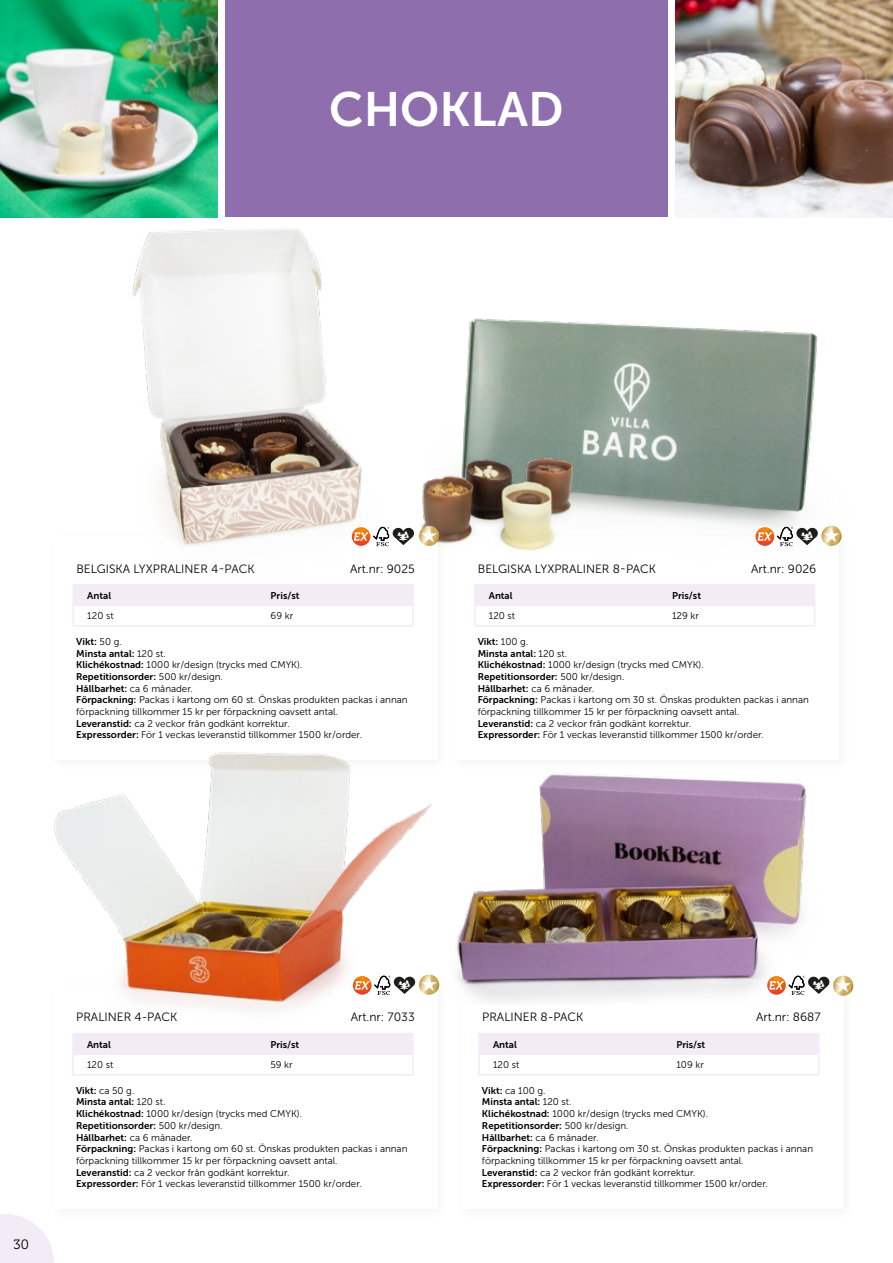
<style>
.page{position:relative;width:893px;height:1263px;background:#fff}
.page>*{position:absolute;margin:0;border:0;box-sizing:border-box;transform-origin:0 0}
.t1{font:48px "Museo Sans 700";color:#fff}
.t2{font:13.5px "Museo 300";color:#000}
.t3{font:12px "Museo Sans 300";color:#000}
.t4{font:9.75px/11.7px "Museo Sans 300";color:#000}
.t5{font:9.75px/11.7px "Museo Sans 700";color:#000}
.s1{font-family:"Museo Sans 300"}
.s2{font-family:"Museo Sans 700"}
</style>
<div class="page">
<svg style="left:0;top:1214px;width:54px;height:49px"></svg>
<div style="left:225px;top:0;width:442px;height:217px;background:#8f6eae"></div>
<img style="left:676px;top:0;width:217px;height:217px">
<img style="left:0;top:0;width:217px;height:217px">
<div style="left:48px;top:979px;width:402px;height:242px;background:#fff"></div>
<hr style="left:72px;top:1033px;width:184px;height:1px;background:#f3ecf6">
<hr style="left:72px;top:1034px;width:2px;height:20px;background:#f3ecf6">
<hr style="left:72px;top:1054px;width:2px;height:20px;background:#f3ecf6">
<hr style="left:72px;top:1074px;width:184px;height:1px;background:#f3ecf6">
<svg style="left:74px;top:1033px;width:339px;height:42px"></svg>
<hr style="left:478px;top:1033px;width:184px;height:1px;background:#f3ecf6">
<hr style="left:478px;top:1034px;width:2px;height:20px;background:#f3ecf6">
<hr style="left:478px;top:1054px;width:2px;height:20px;background:#f3ecf6">
<hr style="left:478px;top:1074px;width:184px;height:1px;background:#f3ecf6">
<svg style="left:480px;top:1033px;width:340px;height:42px"></svg>
<hr style="left:474px;top:584px;width:184px;height:1px;background:#f3ecf6">
<hr style="left:658px;top:584px;width:157px;height:1px;background:#f3ecf6">
<hr style="left:474px;top:625px;width:184px;height:2px;background:#f3ecf6">
<hr style="left:658px;top:625px;width:157px;height:2px;background:#f3ecf6">
<svg style="left:474px;top:585px;width:341px;height:40px"></svg>
<hr style="left:72px;top:584px;width:185px;height:1px;background:#f3ecf6">
<hr style="left:72px;top:585px;width:2px;height:20px;background:#f3ecf6">
<hr style="left:257px;top:584px;width:157px;height:1px;background:#f3ecf6">
<hr style="left:72px;top:605px;width:2px;height:20px;background:#f3ecf6">
<hr style="left:72px;top:625px;width:185px;height:2px;background:#f3ecf6">
<hr style="left:257px;top:625px;width:157px;height:2px;background:#f3ecf6">
<svg style="left:74px;top:585px;width:340px;height:40px"></svg>
<img style="left:54px;top:752px;width:386px;height:256px">
<svg style="left:353px;top:976px;width:19px;height:19px"></svg>
<img style="left:90px;top:179px;width:310px;height:413px">
<img style="left:393px;top:262px;width:425px;height:312px">
<img style="left:393px;top:429px;width:217px;height:139px">
<svg style="left:756px;top:527px;width:18px;height:19px"></svg>
<svg style="left:352px;top:527px;width:18px;height:19px"></svg>
<img style="left:874px;top:200px;width:19px;height:18px">
<img style="left:456px;top:773px;width:350px;height:228px">
<svg style="left:769px;top:976px;width:84px;height:20px"></svg>
<svg style="left:355px;top:975px;width:84px;height:20px"></svg>
<svg style="left:354px;top:526px;width:85px;height:20px"></svg>
<svg style="left:758px;top:526px;width:84px;height:20px"></svg>
<h1 class="t1" style="left:329px;top:83px;width:236px">CHOKLAD</h1>
<p class="t3" style="left:76px;top:562px;width:180px">BELGISKA LYXPRALINER 4-PACK</p>
<p class="t3" style="left:350px;top:562px;width:66px">Art.nr: 9025</p>
<p class="t5" style="left:87px;top:589px;width:25px">Antal</p>
<p class="t5" style="left:271px;top:589px;width:30px">Pris/st</p>
<p class="t4" style="left:87px;top:610px;width:28px">120 st</p>
<p class="t4" style="left:271px;top:610px;width:24px">69 kr</p>
<p class="t5" style="left:76px;top:636px;width:91px">Vikt: <span class="s1">50 g.<br></span>Minsta antal: <span class="s1">120 st.</span></p>
<p class="t4" style="left:76px;top:659px;width:228px"><span class="s2">Klichékostnad:</span> 1000 kr/design (trycks med CMYK).</p>
<p class="t5" style="left:76px;top:671px;width:148px">Repetitionsorder: <span class="s1">500 kr/design.<br></span>Hållbarhet: <span class="s1">ca 6 månader.</span></p>
<p class="t4" style="left:76px;top:694px;width:333px"><span class="s2">Förpackning:</span> Packas i kartong om 60 st. Önskas produkten packas i annan förpackning tillkommer 15 kr per förpackning oavsett antal.<br><span class="s2">Leveranstid:</span> ca 2 veckor från godkänt korrektur.<br><span class="s2">Expressorder:</span> För 1 veckas leveranstid tillkommer 1500 kr/order.</p>
<p class="t3" style="left:478px;top:562px;width:180px">BELGISKA LYXPRALINER 8-PACK</p>
<p class="t3" style="left:751px;top:562px;width:67px">Art.nr: 9026</p>
<p class="t5" style="left:489px;top:589px;width:25px">Antal</p>
<p class="t5" style="left:672px;top:589px;width:30px">Pris/st</p>
<p class="t4" style="left:489px;top:610px;width:28px">120 st</p>
<p class="t4" style="left:672px;top:610px;width:28px">129 kr</p>
<p class="t5" style="left:478px;top:636px;width:91px">Vikt: <span class="s1">100 g.<br></span>Minsta antal: <span class="s1">120 st.</span></p>
<p class="t4" style="left:478px;top:659px;width:228px"><span class="s2">Klichékostnad:</span> 1000 kr/design (trycks med CMYK).</p>
<p class="t5" style="left:478px;top:671px;width:148px">Repetitionsorder: <span class="s1">500 kr/design.<br></span>Hållbarhet: <span class="s1">ca 6 månader.</span></p>
<p class="t4" style="left:478px;top:694px;width:333px"><span class="s2">Förpackning:</span> Packas i kartong om 30 st. Önskas produkten packas i annan förpackning tillkommer 15 kr per förpackning oavsett antal.<br><span class="s2">Leveranstid:</span> ca 2 veckor från godkänt korrektur.<br><span class="s2">Expressorder:</span> För 1 veckas leveranstid tillkommer 1500 kr/order.</p>
<h2 class="t2" style="left:14px;top:1237px;width:17px">30</h2>
<p class="t3" style="left:76px;top:1011px;width:103px">PRALINER 4-PACK</p>
<p class="t3" style="left:351px;top:1011px;width:66px">Art.nr: 7033</p>
<p class="t5" style="left:87px;top:1038px;width:25px">Antal</p>
<p class="t5" style="left:270px;top:1038px;width:30px">Pris/st</p>
<p class="t4" style="left:87px;top:1059px;width:28px">120 st</p>
<p class="t4" style="left:270px;top:1059px;width:24px">59 kr</p>
<p class="t4" style="left:76px;top:1084px;width:60px"><span class="s2">Vikt:</span> ca 50 g.</p>
<p class="t5" style="left:76px;top:1096px;width:91px">Minsta antal: <span class="s1">120 st.</span></p>
<p class="t4" style="left:76px;top:1108px;width:228px"><span class="s2">Klichékostnad:</span> 1000 kr/design (trycks med CMYK).</p>
<p class="t5" style="left:76px;top:1119px;width:148px">Repetitionsorder: <span class="s1">500 kr/design.<br></span>Hållbarhet: <span class="s1">ca 6 månader.</span></p>
<p class="t4" style="left:76px;top:1143px;width:333px"><span class="s2">Förpackning:</span> Packas i kartong om 60 st. Önskas produkten packas i annan förpackning tillkommer 15 kr per förpackning oavsett antal.<br><span class="s2">Leveranstid:</span> ca 2 veckor från godkänt korrektur.<br><span class="s2">Expressorder:</span> För 1 veckas leveranstid tillkommer 1500 kr/order.</p>
<p class="t3" style="left:482px;top:1011px;width:103px">PRALINER 8-PACK</p>
<p class="t3" style="left:756px;top:1011px;width:66px">Art.nr: 8687</p>
<p class="t5" style="left:493px;top:1038px;width:25px">Antal</p>
<p class="t5" style="left:676px;top:1038px;width:30px">Pris/st</p>
<p class="t4" style="left:493px;top:1059px;width:28px">120 st</p>
<p class="t4" style="left:676px;top:1059px;width:29px">109 kr</p>
<p class="t4" style="left:482px;top:1084px;width:65px"><span class="s2">Vikt:</span> ca 100 g.</p>
<p class="t5" style="left:482px;top:1096px;width:91px">Minsta antal: <span class="s1">120 st.</span></p>
<p class="t4" style="left:482px;top:1108px;width:228px"><span class="s2">Klichékostnad:</span> 1000 kr/design (trycks med CMYK).</p>
<p class="t5" style="left:482px;top:1119px;width:148px">Repetitionsorder: <span class="s1">500 kr/design.<br></span>Hållbarhet: <span class="s1">ca 6 månader.</span></p>
<p class="t4" style="left:482px;top:1143px;width:333px"><span class="s2">Förpackning:</span> Packas i kartong om 30 st. Önskas produkten packas i annan förpackning tillkommer 15 kr per förpackning oavsett antal.<br><span class="s2">Leveranstid:</span> ca 2 veckor från godkänt korrektur.<br><span class="s2">Expressorder:</span> För 1 veckas leveranstid tillkommer 1500 kr/order.</p>
</div>
